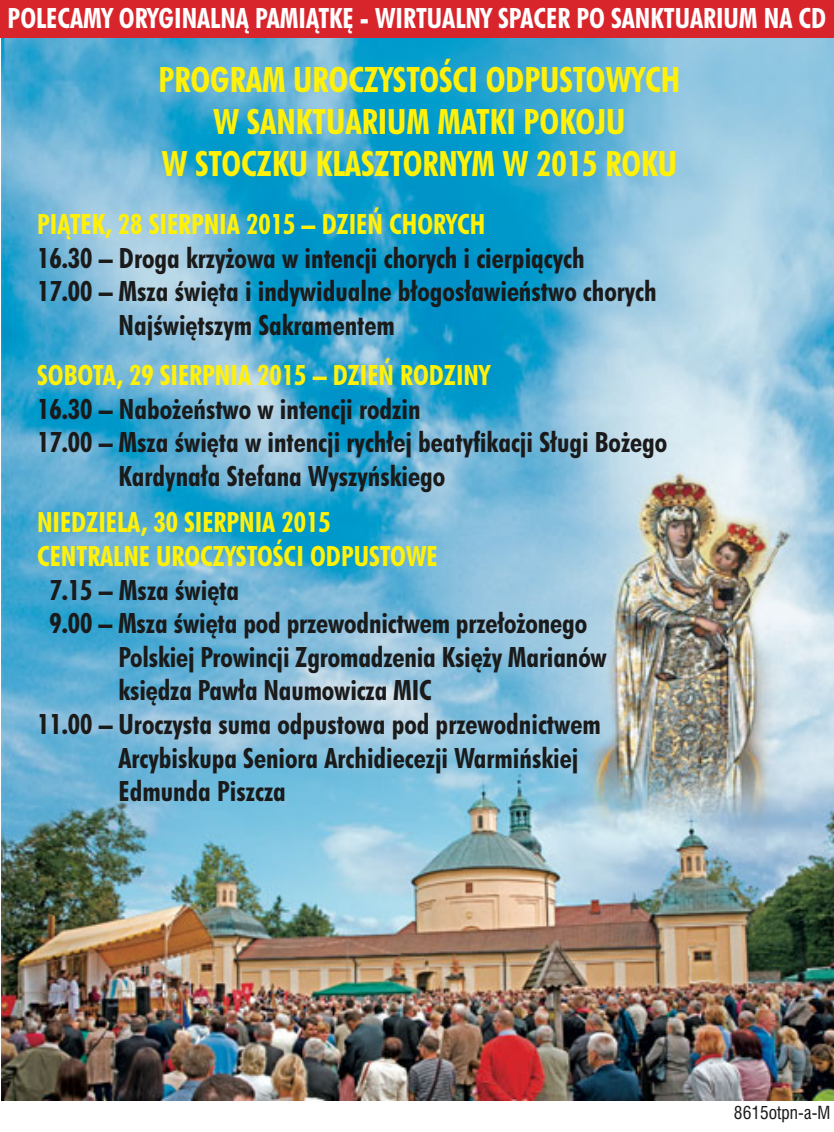
<style>
.page{position:relative;width:834px;height:1132px;background:#fff}
.page>*{position:absolute;margin:0;border:0;box-sizing:border-box;transform-origin:0 0}
.t1{font:35px/42px "Futura Bd Cn EU";color:#fff108;text-align:center}
.t2{font:28px "Futura Bd Cn EU";color:#1a1a1a}
.t3{font:28px/33.6px "Futura Bd Cn EU";color:#fff108}
.t4{font:28px "Futura Bd Cn EU";color:#fff}
.t5{font:17.5px "Swis 721 Cn EU";color:#1a1a1a}
</style>
<div class="page">
<img style="left:2px;top:38px;width:831px;height:1062px">
<div style="left:0;top:0;width:833px;height:38px;background:#d8242b"></div>
<p class="t4" style="left:8px;top:7px;width:820px">POLECAMY ORYGINALNĄ PAMIĄTKĘ - WIRTUALNY SPACER PO SANKTUARIUM NA CD</p>
<p class="t1" style="left:158px;top:62px;width:523px">PROGRAM UROCZYSTOŚCI ODPUSTOWYCH<br>W SANKTUARIUM MATKI POKOJU<br>W STOCZKU KLASZTORNYM W 2015 ROKU</p>
<p class="t3" style="left:37px;top:209px;width:449px">PIĄTEK, 28 SIERPNIA 2015 – DZIEŃ CHORYCH</p>
<p class="t2" style="left:37px;top:246px;width:549px">16.30 – Droga krzyżowa w intencji chorych i cierpiących</p>
<p class="t2" style="left:37px;top:280px;width:621px">17.00 – Msza święta i indywidualne błogosławieństwo chorych</p>
<p class="t2" style="left:118px;top:313px;width:278px">Najświętszym Sakramentem</p>
<p class="t3" style="left:37px;top:361px;width:454px">SOBOTA, 29 SIERPNIA 2015 – DZIEŃ RODZINY</p>
<p class="t2" style="left:37px;top:397px;width:385px">16.30 – Nabożeństwo w intencji rodzin</p>
<p class="t2" style="left:37px;top:431px;width:631px">17.00 – Msza święta w intencji rychłej beatyfikacji Sługi Bożego</p>
<p class="t2" style="left:118px;top:464px;width:328px">Kardynała Stefana Wyszyńskiego</p>
<p class="t3" style="left:37px;top:508px;width:402px">NIEDZIELA, 30 SIERPNIA 2015<br>CENTRALNE UROCZYSTOŚCI ODPUSTOWE</p>
<p class="t2" style="left:49px;top:578px;width:191px">7.15 – Msza święta</p>
<p class="t2" style="left:49px;top:611px;width:539px">9.00 – Msza święta pod przewodnictwem przełożonego</p>
<p class="t2" style="left:118px;top:645px;width:489px">Polskiej Prowincji Zgromadzenia Księży Marianów</p>
<p class="t2" style="left:118px;top:679px;width:315px">księdza Pawła Naumowicza MIC</p>
<p class="t2" style="left:37px;top:712px;width:565px">11.00 – Uroczysta suma odpustowa pod przewodnictwem</p>
<p class="t2" style="left:118px;top:746px;width:461px">Arcybiskupa Seniora Archidiecezji Warmińskiej</p>
<p class="t2" style="left:118px;top:779px;width:169px">Edmunda Piszcza</p>
<p class="t5" style="left:733px;top:1100px;width:98px">8615otpn-a-M</p>
</div>
